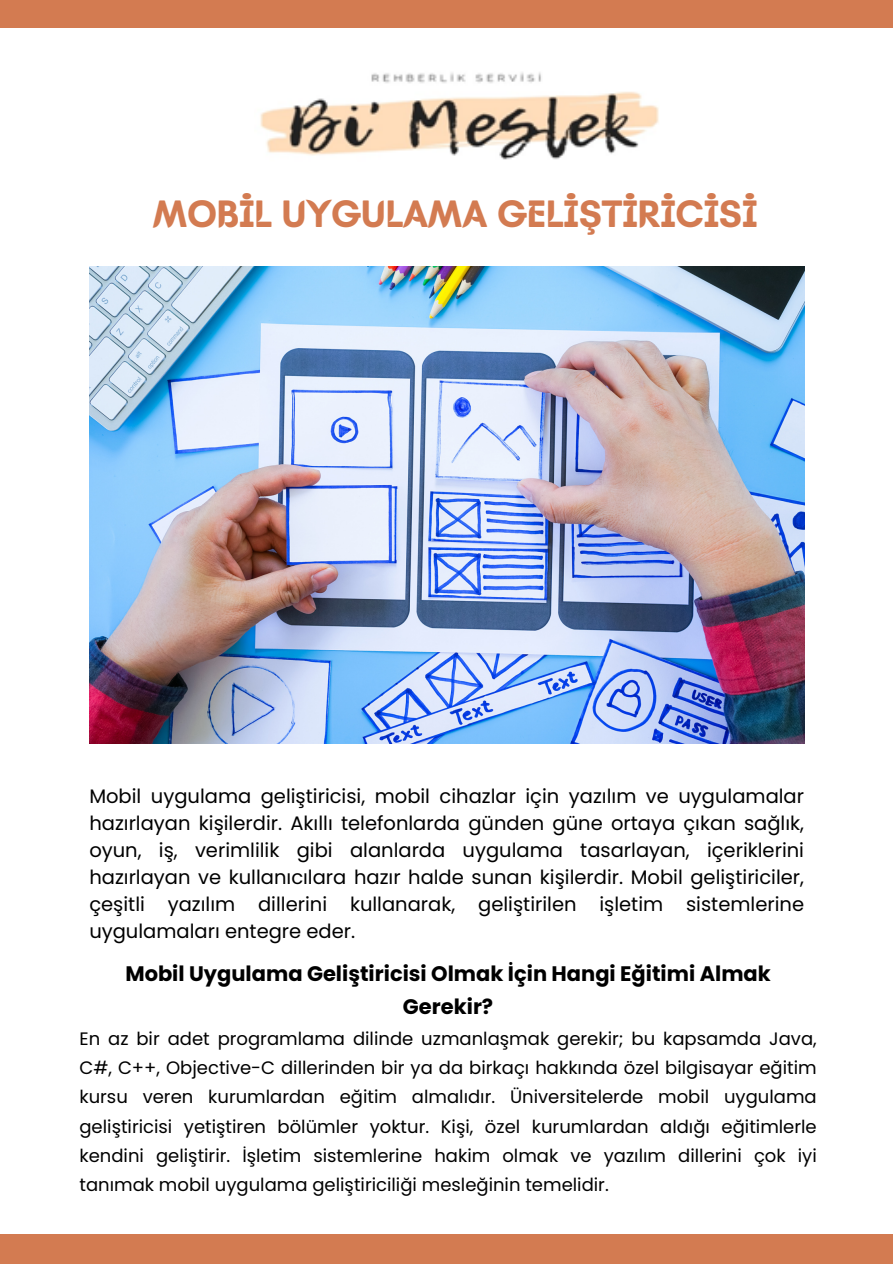
<style>
.page{position:relative;width:893px;height:1264px;background:#fff}
.page>*{position:absolute;margin:0;border:0;box-sizing:border-box;transform-origin:0 0}
.t1{font:700 39px "Batangas";color:#d37b51}
.t2{font:700 21px/33.8px "Poppins";color:#000;text-align:center}
.t3{font:19.5px/27px "Poppins";color:#000;text-align:justify}
.t4{font:18px/29.2px "Poppins";color:#000;text-align:justify}
</style>
<div class="page">
<div style="left:0;top:1234px;width:892px;height:29px;background:#d37b51"></div>
<div style="left:0;top:0;width:892px;height:28px;background:#d37b51"></div>
<img style="left:260px;top:72px;width:399px;height:88px">
<img style="left:89px;top:267px;width:715px;height:476px">
<h1 class="t1" style="left:153px;top:191px;width:606px">MOBİL UYGULAMA GELİŞTİRİCİSİ</h1>
<p class="t3" style="left:89px;top:783px;width:716px">Mobil uygulama geliştiricisi, mobil cihazlar için yazılım ve uygulamalar hazırlayan kişilerdir. Akıllı telefonlarda günden güne ortaya çıkan sağlık, oyun, iş, verimlilik gibi alanlarda uygulama tasarlayan, içeriklerini hazırlayan ve kullanıcılara hazır halde sunan kişilerdir. Mobil geliştiriciler, çeşitli yazılım dillerini kullanarak, geliştirilen işletim sistemlerine uygulamaları entegre eder.</p>
<p class="t2" style="left:125px;top:956px;width:647px">Mobil Uygulama Geliştiricisi Olmak İçin Hangi Eğitimi Almak<br>Gerekir?</p>
<p class="t4" style="left:79px;top:1023px;width:738px">En az bir adet programlama dilinde uzmanlaşmak gerekir; bu kapsamda Java, C#, C++, Objective-C dillerinden bir ya da birkaçı hakkında özel bilgisayar eğitim kursu veren kurumlardan eğitim almalıdır. Üniversitelerde mobil uygulama geliştiricisi yetiştiren bölümler yoktur. Kişi, özel kurumlardan aldığı eğitimlerle kendini geliştirir. İşletim sistemlerine hakim olmak ve yazılım dillerini çok iyi tanımak mobil uygulama geliştiriciliği mesleğinin temelidir.</p>
</div>
